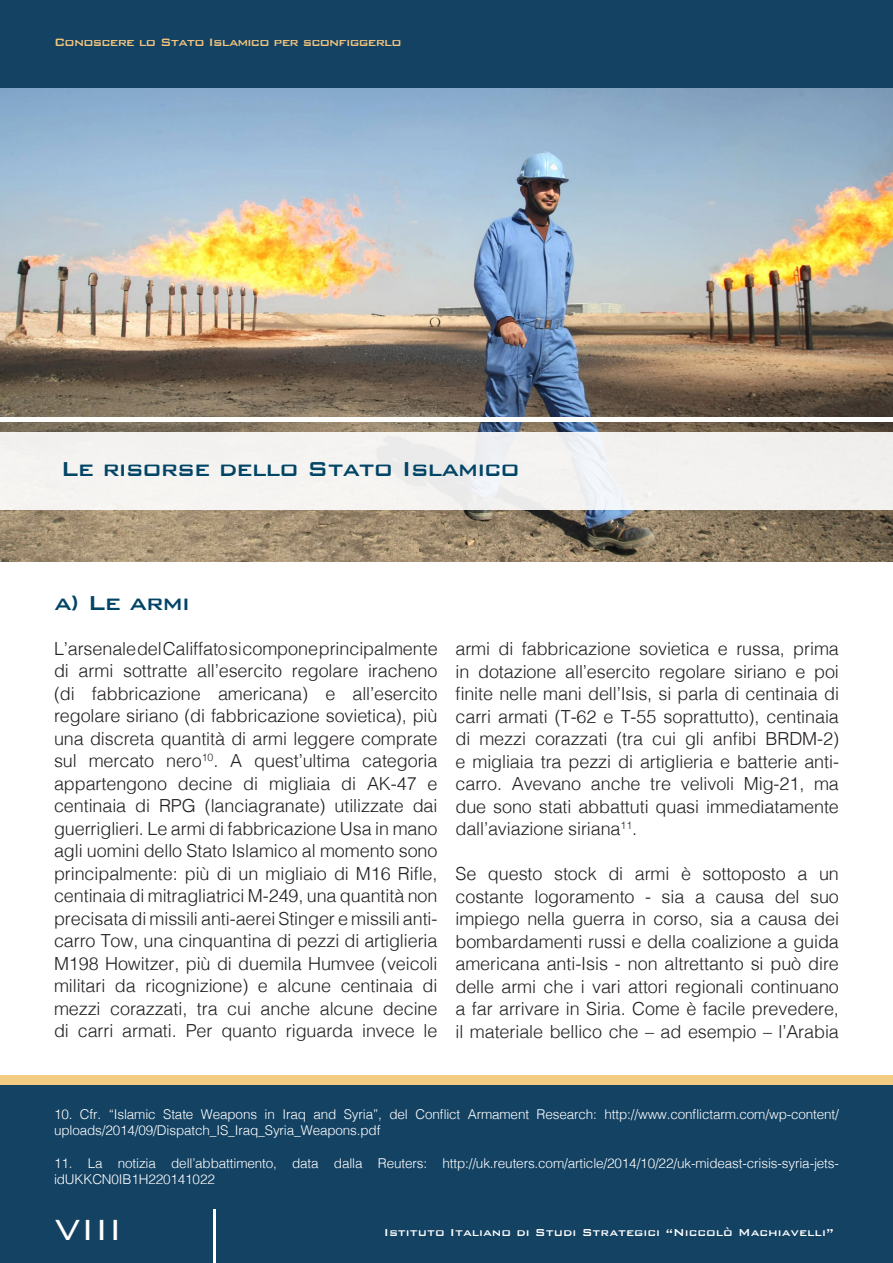
<style>
.page{position:relative;width:893px;height:1263px;background:#fff}
.page>*{position:absolute;margin:0;border:0;box-sizing:border-box;transform-origin:0 0}
.t1{font:300 39px "Bank Gothic";color:#fff}
.t2{font:500 27px "Bank Gothic";letter-spacing:-.04em;color:#046}
.t3{font:300 18px/22.5px "Helvetica";letter-spacing:-.005em;color:#231f20;text-align:justify}
.t4{font:500 14.25px "Bank Gothic";letter-spacing:-.055em;color:#f3c57d}
.t5{font:300 13.5px/16.2px "Helvetica";letter-spacing:-.01em;color:#fff}
.t6{font:500 13.5px "Bank Gothic";color:#fff}
</style>
<div class="page">
<div style="left:0;top:0;width:893px;height:88px;background:#144263"></div>
<div style="left:0;top:1080px;width:893px;height:182px;background:#144263"></div>
<div style="left:0;top:1075px;width:893px;height:10px;background:#f2cc82"></div>
<hr style="left:213px;top:1210px;width:2px;height:53px;background:#fff">
<img style="left:0;top:88px;width:893px;height:473px">
<hr style="left:0;top:418px;width:893px;height:4px;background:#fff">
<div style="left:0;top:432px;width:893px;height:77px;background:#f3f2f0"></div>
<p class="t4" style="left:54px;top:31px;width:349px">Conoscere lo Stato Islamico per sconfiggerlo</p>
<p class="t2" style="left:60px;top:448px;width:461px">Le risorse dello Stato Islamico</p>
<p class="t2" style="left:54px;top:582px;width:137px">a) Le armi</p>
<p class="t3" style="left:54px;top:636px;width:385px">L’arsenale del Califfato si compone principalmente di armi sottratte all’esercito regolare iracheno (di fabbricazione americana) e all’esercito regolare siriano (di fabbricazione sovietica), più una discreta quantità di armi leggere comprate sul mercato nero<sup>10</sup>. A quest’ultima categoria appartengono decine di migliaia di AK-47 e centinaia di RPG (lanciagranate) utilizzate dai guerriglieri. Le armi di fabbricazione Usa in mano agli uomini dello Stato Islamico al momento sono principalmente: più di un migliaio di M16 Rifle, centinaia di mitragliatrici M-249, una quantità non precisata di missili anti-aerei Stinger e missili anti&shy;carro Tow, una cinquantina di pezzi di artiglieria M198 Howitzer, più di duemila Humvee (veicoli militari da ricognizione) e alcune centinaia di mezzi corazzati, tra cui anche alcune decine di carri armati. Per quanto riguarda invece le</p>
<p class="t3" style="left:455px;top:636px;width:385px">armi di fabbricazione sovietica e russa, prima in dotazione all’esercito regolare siriano e poi finite nelle mani dell’Isis, si parla di centinaia di carri armati (T-62 e T-55 soprattutto), centinaia di mezzi corazzati (tra cui gli anfibi BRDM-2) e migliaia tra pezzi di artiglieria e batterie anti&shy;carro. Avevano anche tre velivoli Mig-21, ma due sono stati abbattuti quasi immediatamente dall’aviazione siriana<sup>11</sup>.</p>
<p class="t3" style="left:455px;top:861px;width:385px">Se questo stock di armi è sottoposto a un costante logoramento - sia a causa del suo impiego nella guerra in corso, sia a causa dei bombardamenti russi e della coalizione a guida americana anti-Isis - non altrettanto si può dire delle armi che i vari attori regionali continuano a far arrivare in Siria. Come è facile prevedere, il materiale bellico che – ad esempio – l’Arabia</p>
<p class="t5" style="left:54px;top:1105px;width:786px">10. Cfr. “Islamic State Weapons in Iraq and Syria”, del Conflict Armament Research: http://www.conflictarm.com/wp-content/ uploads/2014/09/Dispatch_IS_Iraq_Syria_Weapons.pdf</p>
<p class="t5" style="left:54px;top:1154px;width:786px">11. La notizia dell’abbattimento, data dalla Reuters: http://uk.reuters.com/article/2014/10/22/uk-mideast-crisis-syria-jets&shy;idUKKCN0IB1H220141022</p>
<p class="t1" style="left:54px;top:1200px;width:70px">VIII</p>
<p class="t6" style="left:384px;top:1222px;width:451px">Istituto Italiano di Studi Strategici “Niccolò Machiavelli”</p>
</div>
